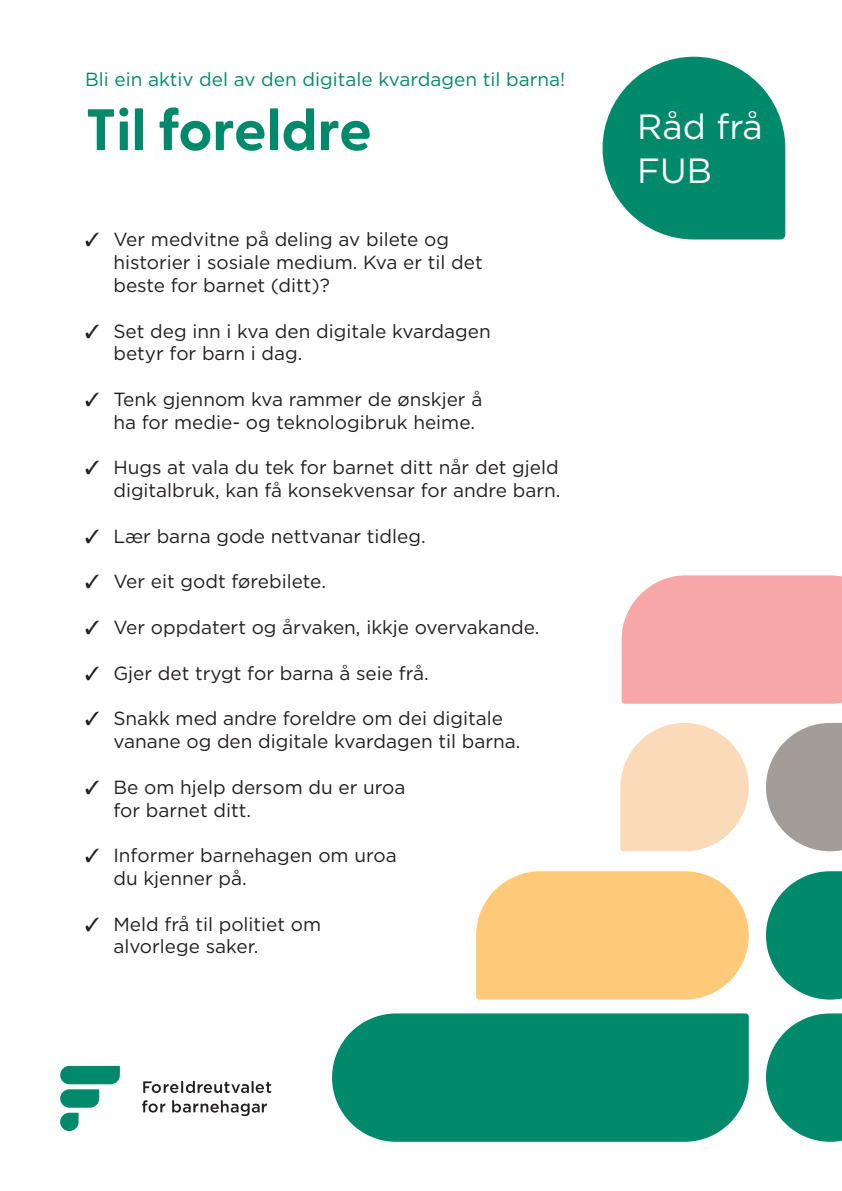
<style>
.page{position:relative;width:842px;height:1191px;background:#fff}
.page>*{position:absolute;margin:0;border:0;box-sizing:border-box;transform-origin:0 0}
.t1{font:700 58.3px "Greycliff CF";color:#00896b}
.t2{font:35px "Gotham";color:#fff}
.t3{font:19px/22.8px "Gotham";color:#231f20}
.t4{font:19px "Gotham";color:#00896b}
</style>
<div class="page">
<svg style="left:766px;top:1013px;width:76px;height:128px"></svg>
<div style="left:332px;top:1013px;width:417px;height:128px;background:#00896b"></div>
<svg style="left:766px;top:871px;width:76px;height:128px"></svg>
<svg style="left:766px;top:723px;width:76px;height:128px"></svg>
<svg style="left:620px;top:723px;width:129px;height:128px"></svg>
<svg style="left:476px;top:871px;width:273px;height:128px"></svg>
<div style="left:622px;top:575px;width:220px;height:128px;background:#f7a7a8"></div>
<svg style="left:602px;top:57px;width:183px;height:182px"></svg>
<svg style="left:143px;top:1080px;width:128px;height:13px"></svg>
<svg style="left:142px;top:1100px;width:23px;height:12px"></svg>
<svg style="left:60px;top:1066px;width:60px;height:65px"></svg>
<svg style="left:172px;top:1100px;width:95px;height:16px"></svg>
<p class="t4" style="left:85px;top:67px;width:482px">Bli ein aktiv del av den digitale kvardagen til barna!</p>
<p class="t1" style="left:85px;top:95px;width:288px">Til foreldre</p>
<p class="t3" style="left:113px;top:228px;width:371px;text-indent:-28px">✓ Ver medvitne på deling av bilete og historier i sosiale medium. Kva er til det beste for barnet (ditt)?</p>
<p class="t3" style="left:113px;top:319px;width:379px;text-indent:-28px">✓ Set deg inn i kva den digitale kvardagen betyr for barn i dag.</p>
<p class="t3" style="left:113px;top:387px;width:370px;text-indent:-28px">✓ Tenk gjennom kva rammer de ønskjer å ha for medie- og teknologibruk heime.</p>
<p class="t3" style="left:85px;top:456px;width:477px;text-align:right">✓ Hugs at vala du tek for barnet ditt når det gjeld digitalbruk, kan få konsekvensar for andre barn.</p>
<p class="t3" style="left:85px;top:524px;width:342px">✓ Lær barna gode nettvanar tidleg.</p>
<p class="t3" style="left:85px;top:570px;width:242px">✓ Ver eit godt førebilete.</p>
<p class="t3" style="left:85px;top:615px;width:456px">✓ Ver oppdatert og årvaken, ikkje overvakande.</p>
<p class="t3" style="left:85px;top:661px;width:345px">✓ Gjer det trygt for barna å seie frå.</p>
<p class="t3" style="left:113px;top:706px;width:409px;text-indent:-28px">✓ Snakk med andre foreldre om dei digitale vanane og den digitale kvardagen til barna.</p>
<p class="t3" style="left:113px;top:775px;width:293px;text-indent:-28px">✓ Be om hjelp dersom du er uroa for barnet ditt.</p>
<p class="t3" style="left:113px;top:843px;width:285px;text-indent:-28px">✓ Informer barnehagen om uroa du kjenner på.</p>
<p class="t3" style="left:113px;top:912px;width:209px;text-indent:-28px">✓ Meld frå til politiet om alvorlege saker.</p>
<p class="t2" style="left:637px;top:104px;width:127px">Råd frå</p>
<p class="t2" style="left:637px;top:148px;width:76px">FUB</p>
</div>
